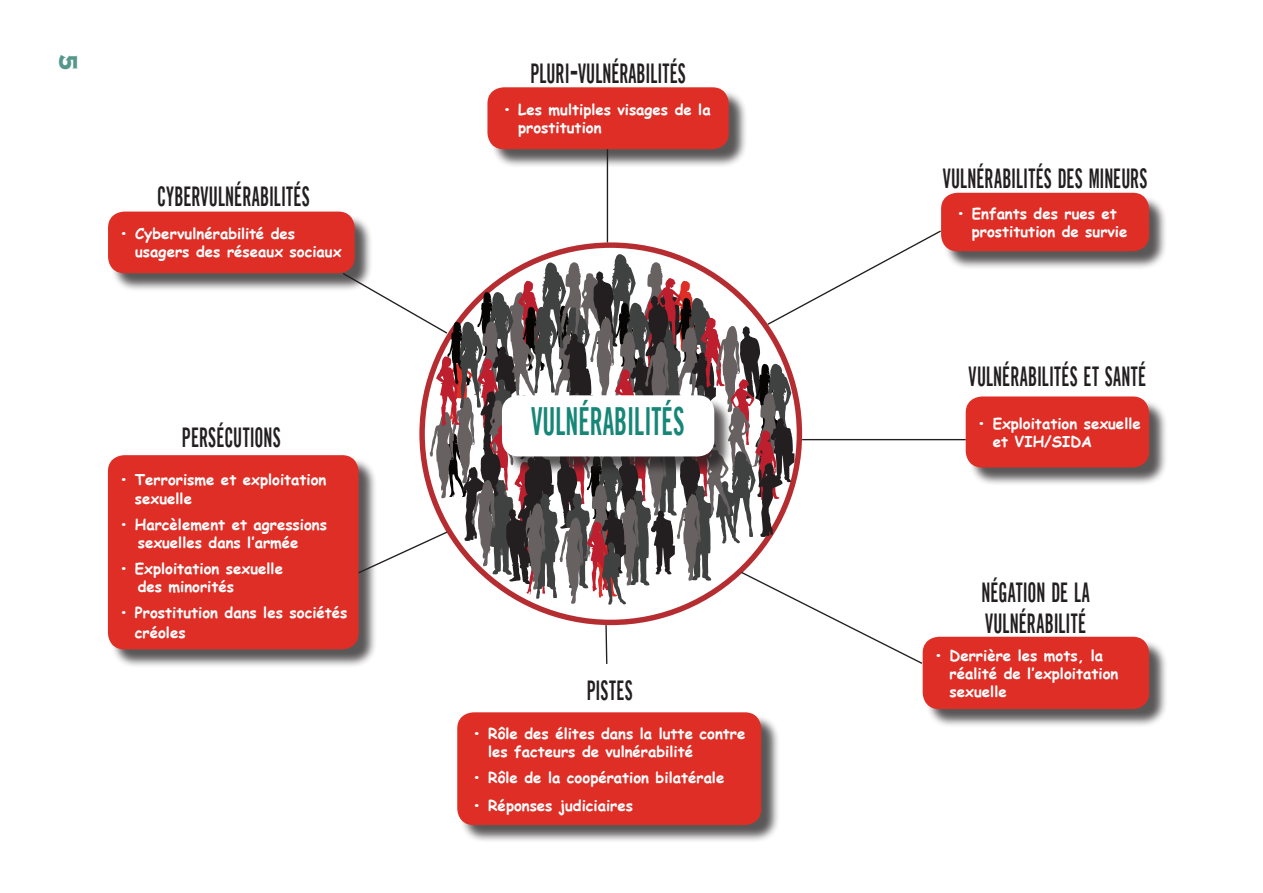
<style>
.page{position:relative;width:1263px;height:893px;background:#fff}
.page>*{position:absolute;margin:0;border:0;box-sizing:border-box;transform-origin:0 0}
.t1{font:38.7px "Trade Gothic Bold Cond Twenty";color:#168677;scale:.67 1}
.t2{font:700 33.75px "Copperplate";color:#56978b;scale:.8 1}
.t3{font:27.15px/31px "Trade Gothic Bold Cond Twenty";letter-spacing:.005em;color:#231f20;scale:.67 1}
.t4{font:700 15px/18px "Comic Sans MS";color:#fff}
.s1{font-size:38.7px}
.s2{font-style:inherit}
</style>
<div class="page">
<div style="left:110px;top:457px;width:267px;height:211px;background:#231f20;opacity:.75"></div>
<div style="left:108px;top:455px;width:251px;height:194px;background:#de2e26;border-radius:16px"></div>
<div style="left:110px;top:214px;width:263px;height:78px;background:#231f20;opacity:.75"></div>
<div style="left:108px;top:212px;width:247px;height:61px;background:#de2e26;border-radius:16px"></div>
<div style="left:490px;top:90px;width:257px;height:78px;background:#231f20;opacity:.75"></div>
<div style="left:487px;top:87px;width:242px;height:62px;background:#de2e26;border-radius:16px"></div>
<div style="left:943px;top:195px;width:225px;height:75px;background:#231f20;opacity:.75"></div>
<div style="left:941px;top:193px;width:208px;height:58px;background:#de2e26;border-radius:16px"></div>
<div style="left:968px;top:399px;width:200px;height:87px;background:#231f20;opacity:.75"></div>
<div style="left:966px;top:396px;width:183px;height:71px;background:#de2e26;border-radius:16px"></div>
<div style="left:925px;top:639px;width:243px;height:89px;background:#231f20;opacity:.75"></div>
<div style="left:923px;top:637px;width:226px;height:72px;background:#de2e26;border-radius:16px"></div>
<div style="left:459px;top:715px;width:321px;height:129px;background:#231f20;opacity:.75"></div>
<div style="left:457px;top:712px;width:304px;height:113px;background:#de2e26;border-radius:16px"></div>
<hr style="left:607px;top:149px;width:1px;height:93px;background:#231f20">
<hr style="left:802px;top:439px;width:164px;height:1px;background:#231f20">
<svg style="left:341px;top:229px;width:601px;height:436px"></svg>
<div style="left:504px;top:398px;width:229px;height:77px;background:#231f20;opacity:.75"></div>
<div style="left:502px;top:395px;width:212px;height:61px;background:#fff;border-radius:16px"></div>
<h2 class="t2" style="left:91px;top:54px;width:22px;rotate:90deg">5</h2>
<h3 class="t3" style="left:157px;top:181px;width:229px">cybervulnérabilités</h3>
<p class="t4" style="left:135px;top:224px;width:208px;text-indent:-15px">• Cybervulnérabilité des usagers des réseaux sociaux</p>
<h3 class="t3" style="left:182px;top:422px;width:149px">persécutions</h3>
<p class="t4" style="left:135px;top:469px;width:193px;line-height:19.5px;text-indent:-15px">• Terrorisme et exploitation sexuelle</p>
<p class="t4" style="left:138px;top:515px;width:191px;text-indent:-18px">• Harcèlement et agressions sexuelles dans l’armée</p>
<p class="t4" style="left:138px;top:559px;width:147px;text-indent:-18px">• Exploitation sexuelle des minorités</p>
<p class="t4" style="left:135px;top:603px;width:214px;line-height:19.5px;text-indent:-15px">• Prostitution dans les sociétés créoles</p>
<h3 class="t3" style="left:530px;top:58px;width:233px">pluri<span class="s1">-</span>vulnérabilités</h3>
<p class="t4" style="left:518px;top:100px;width:194px;text-indent:-15px">• Les multiples visages de la prostitution</p>
<h1 class="t1" style="left:531px;top:398px;width:105px">VULN<span class="s2">É</span>RABILITÉS</h1>
<h3 class="t3" style="left:587px;top:674px;width:70px">pistes</h3>
<p class="t4" style="left:488px;top:724px;width:259px;text-indent:-15px">• Rôle des élites dans la lutte contre les facteurs de vulnérabilité</p>
<p class="t4" style="left:473px;top:768px;width:253px">• Rôle de la coopération bilatérale</p>
<p class="t4" style="left:473px;top:795px;width:162px">• Réponses judiciaires</p>
<h3 class="t3" style="left:943px;top:162px;width:307px">vulnérabilités des mineurs</h3>
<p class="t4" style="left:972px;top:204px;width:157px;text-indent:-15px">• Enfants des rues et prostitution de survie</p>
<h3 class="t3" style="left:969px;top:361px;width:266px">vulnérabilités et santé</h3>
<p class="t4" style="left:993px;top:414px;width:150px;text-indent:-15px">• Exploitation sexuelle et VIH/SIDA</p>
<h3 class="t3" style="left:981px;top:577px;width:163px">négation de la vulnérabilité</h3>
<p class="t4" style="left:950px;top:646px;width:170px;text-indent:-15px">• Derrière les mots, la réalité de l’exploitation sexuelle</p>
</div>
